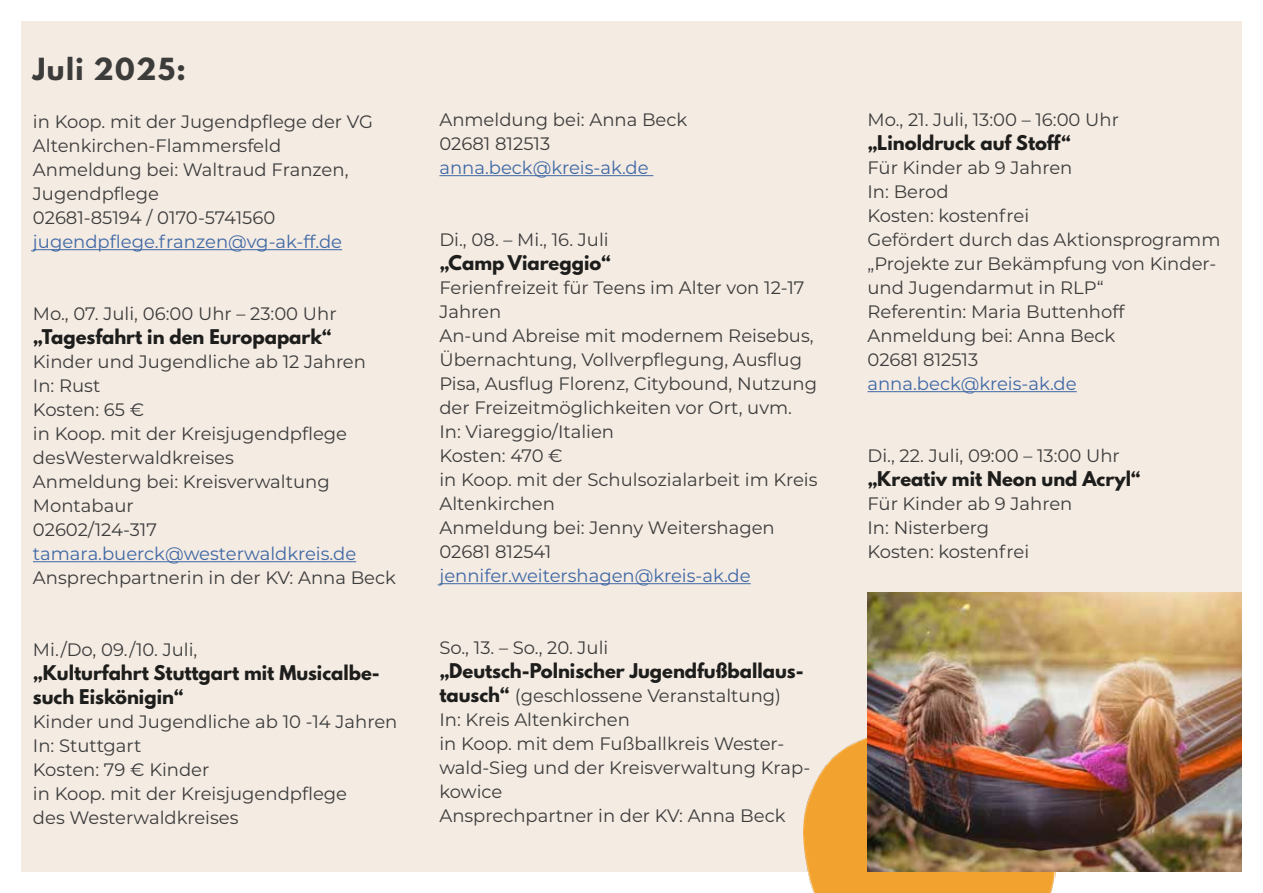
<style>
.page{position:relative;width:1263px;height:893px;background:#fff}
.page>*{position:absolute;margin:0;border:0;box-sizing:border-box;transform-origin:0 0}
.t1{font:700 27px "League Spartan";letter-spacing:.05em;color:#3c3c3b}
.t2{font:18px/24px "Montserrat";color:#3c3c3b}
.t3{font:700 18px/24px "League Spartan";color:#1d1d1b}
.t4{font:18px "Montserrat";color:#3f68a5}
.s1{font-family:"League Spartan";font-weight:700;color:#1d1d1b}
</style>
<div class="page">
<div style="left:21px;top:21px;width:1221px;height:851px;background:#f4ebe3"></div>
<hr style="left:33px;top:249px;width:309px;height:1px;background:#3f68a5">
<hr style="left:33px;top:561px;width:323px;height:1px;background:#3f68a5">
<img style="left:804px;top:737px;width:252px;height:156px">
<img style="left:867px;top:592px;width:375px;height:280px">
<hr style="left:439px;top:175px;width:214px;height:1px;background:#3f68a5">
<hr style="left:439px;top:583px;width:312px;height:1px;background:#3f68a5">
<hr style="left:867px;top:391px;width:210px;height:1px;background:#3f68a5">
<h1 class="t1" style="left:33px;top:56px;width:155px">Juli 2025:</h1>
<p class="t2" style="left:33px;top:110px;width:341px">in Koop. mit der Jugendpflege der VG<br>Altenkirchen-Flammersfeld<br>Anmeldung bei: Waltraud Franzen,<br>Jugendpflege<br>02681-85194 / 0170-5741560</p>
<p class="t4" style="left:33px;top:232px;width:311px">jugendpflege.franzen@vg-ak-ff.de</p>
<p class="t2" style="left:33px;top:302px;width:305px">Mo., 07. Juli, 06:00 Uhr – 23:00 Uhr</p>
<p class="t3" style="left:33px;top:326px;width:301px">„Tagesfahrt in den Europapark“</p>
<p class="t2" style="left:33px;top:350px;width:335px">Kinder und Jugendliche ab 12 Jahren<br>In: Rust<br>Kosten: 65 €<br>in Koop. mit der Kreisjugendpflege desWesterwaldkreises<br>Anmeldung bei: Kreisverwaltung<br>Montabaur<br>02602/124-317</p>
<p class="t4" style="left:33px;top:544px;width:325px">tamara.buerck@westerwaldkreis.de</p>
<p class="t2" style="left:33px;top:566px;width:364px">Ansprechpartnerin in der KV: Anna Beck</p>
<p class="t2" style="left:33px;top:638px;width:166px">Mi./Do, 09./10. Juli,</p>
<p class="t3" style="left:33px;top:662px;width:348px">„Kulturfahrt Stuttgart mit Musicalbe&shy;such Eiskönigin“</p>
<p class="t2" style="left:33px;top:710px;width:366px">Kinder und Jugendliche ab 10 -14 Jahren<br>In: Stuttgart<br>Kosten: 79 € Kinder<br>in Koop. mit der Kreisjugendpflege<br>des Westerwaldkreises</p>
<p class="t2" style="left:439px;top:108px;width:249px">Anmeldung bei: Anna Beck<br>02681 812513</p>
<p class="t4" style="left:439px;top:158px;width:211px">anna.beck@kreis-ak.de</p>
<p class="t2" style="left:439px;top:228px;width:171px">Di., 08. – Mi., 16. Juli</p>
<p class="t3" style="left:439px;top:252px;width:173px">„Camp Viareggio“</p>
<p class="t2" style="left:439px;top:276px;width:380px">Ferienfreizeit für Teens im Alter von 12-17<br>Jahren<br>An-und Abreise mit modernem Reisebus,<br>Übernachtung, Vollverpflegung, Ausflug<br>Pisa, Ausflug Florenz, Citybound, Nutzung der Freizeitmöglichkeiten vor Ort, uvm.<br>In: Viareggio/Italien<br>Kosten: 470 €<br>in Koop. mit der Schulsozialarbeit im Kreis<br>Altenkirchen<br>Anmeldung bei: Jenny Weitershagen<br>02681 812541</p>
<p class="t4" style="left:439px;top:566px;width:313px">jennifer.weitershagen@kreis-ak.de</p>
<p class="t2" style="left:439px;top:636px;width:170px">So., 13. – So., 20. Juli</p>
<p class="t3" style="left:439px;top:660px;width:366px">„Deutsch-Polnischer Jugendfußballaus-</p>
<p class="t2" style="left:439px;top:684px;width:372px"><span class="s1">tausch“</span> (geschlossene Veranstaltung)<br>In: Kreis Altenkirchen<br>in Koop. mit dem Fußballkreis Wester&shy;wald-Sieg und der Kreisverwaltung Krap&shy;kowice<br>Ansprechpartner in der KV: Anna Beck</p>
<p class="t2" style="left:867px;top:108px;width:253px">Mo., 21. Juli, 13:00 – 16:00 Uhr</p>
<p class="t3" style="left:867px;top:132px;width:205px">„Linoldruck auf Stoff“</p>
<p class="t2" style="left:867px;top:156px;width:354px">Für Kinder ab 9 Jahren<br>In: Berod<br>Kosten: kostenfrei<br>Gefördert durch das Aktionsprogramm „Projekte zur Bekämpfung von Kinder&shy;und Jugendarmut in RLP“<br>Referentin: Maria Buttenhoff<br>Anmeldung bei: Anna Beck<br>02681 812513</p>
<p class="t4" style="left:867px;top:374px;width:211px">anna.beck@kreis-ak.de</p>
<p class="t2" style="left:867px;top:444px;width:254px">Di., 22. Juli, 09:00 – 13:00 Uhr</p>
<p class="t3" style="left:867px;top:468px;width:275px">„Kreativ mit Neon und Acryl“</p>
<p class="t2" style="left:867px;top:492px;width:206px">Für Kinder ab 9 Jahren<br>In: Nisterberg<br>Kosten: kostenfrei</p>
</div>
